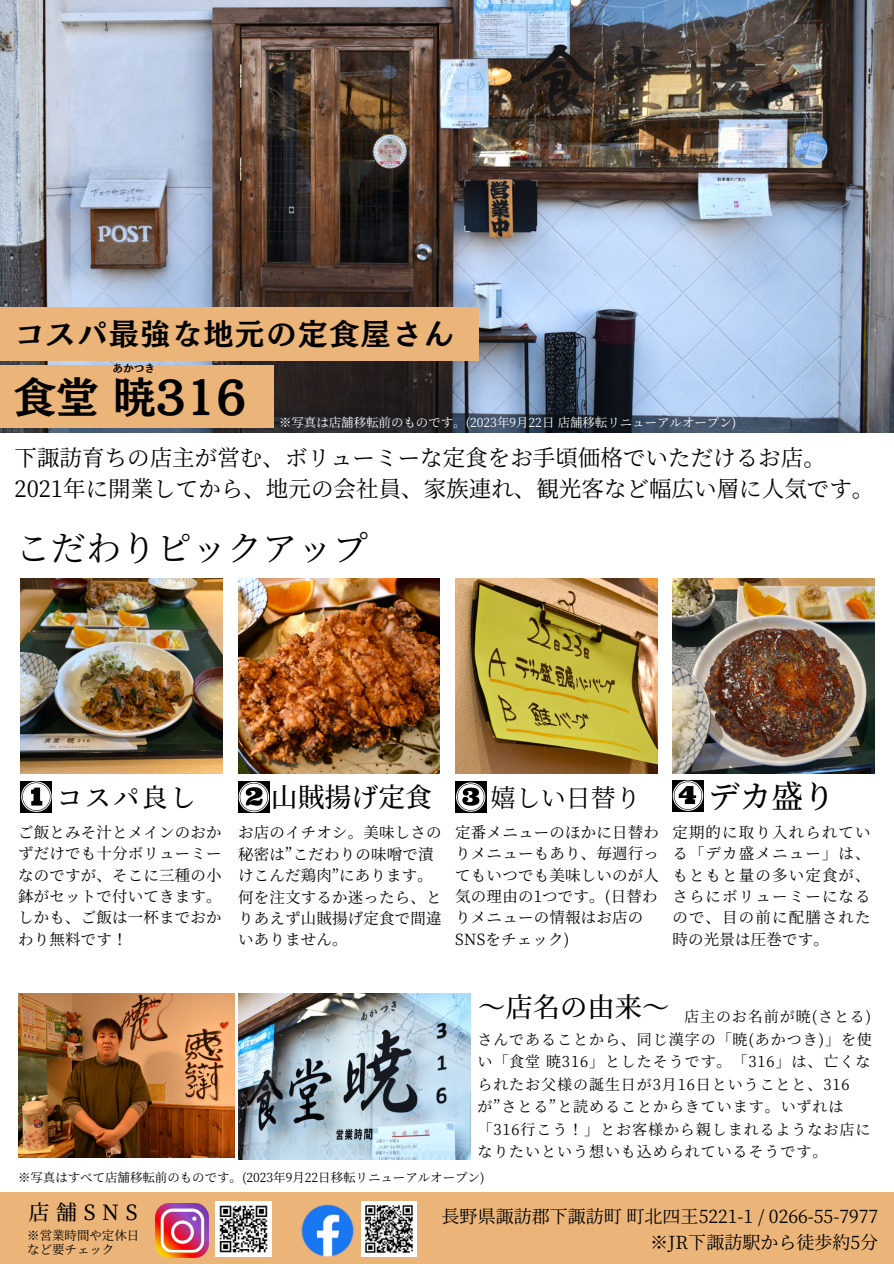
<style>
.page{position:relative;width:894px;height:1264px;background:#fff}
.page>*{position:absolute;margin:0;border:0;box-sizing:border-box;transform-origin:0 0}
.t1{font:42.45px "Canva Mode Min B Std B";color:#000}
.t2{font:35.25px "Source Han Serif JP";color:#000}
.t3{font:500 31.65px "Source Han Serif JP";color:#000}
.t4{font:30px "Canva Mode Min B Std B";letter-spacing:.05em;color:#000}
.t5{font:500 27.3px "Source Han Serif JP";color:#000}
.t6{font:500 26.85px "Source Han Serif JP";color:#000}
.t7{font:500 25.8px "Source Han Serif JP";letter-spacing:.1em;color:#000}
.t8{font:24.9px "Source Han Serif JP";color:#000}
.t9{font:22.5px "Source Han Serif JP";color:#000}
.t10{font:500 21px "Source Han Serif JP";letter-spacing:.32em;color:#000}
.t11{font:18px "Source Han Serif JP";color:#000}
.t12{font:15.45px/21.5px "Source Han Serif JP";letter-spacing:.015em;color:#000;text-align:justify}
.t13{font:15px/22.5px "Source Han Serif JP";letter-spacing:.06em;color:#000}
.t14{font:12.45px/13.5px "Source Han Serif JP";color:#000}
.t15{font:12.45px "Source Han Serif JP";color:#fff}
.t16{font:10.65px "Canva Mode Min B Std B";color:#000}
</style>
<div class="page">
<img style="left:238px;top:578px;width:202px;height:195px">
<img style="left:21px;top:578px;width:201px;height:195px">
<img style="left:455px;top:578px;width:201px;height:195px">
<div style="left:0;top:1192px;width:893px;height:71px;background:#ebb478"></div>
<img style="left:672px;top:578px;width:201px;height:195px">
<img style="left:0;top:0;width:893px;height:433px">
<div style="left:0;top:307px;width:478px;height:54px;background:#ebb478"></div>
<div style="left:0;top:365px;width:274px;height:62px;background:#ebb478"></div>
<img style="left:155px;top:1203px;width:54px;height:53px">
<img style="left:301px;top:1204px;width:53px;height:53px">
<img style="left:238px;top:993px;width:232px;height:165px">
<img style="left:18px;top:993px;width:216px;height:164px">
<svg style="left:21px;top:811px;width:31px;height:1px"></svg>
<svg style="left:21px;top:781px;width:31px;height:30px"></svg>
<svg style="left:238px;top:781px;width:31px;height:31px"></svg>
<div style="left:455px;top:781px;width:31px;height:31px;background:#000"></div>
<svg style="left:456px;top:782px;width:29px;height:29px"></svg>
<svg style="left:672px;top:810px;width:31px;height:1px"></svg>
<svg style="left:672px;top:780px;width:31px;height:30px"></svg>
<img style="left:216px;top:1201px;width:55px;height:55px">
<img style="left:361px;top:1201px;width:55px;height:55px">
<p class="t4" style="left:14px;top:318px;width:441px">コスパ最強な地元の定食屋さん</p>
<p class="t1" style="left:14px;top:375px;width:234px">食堂暁316</p>
<p class="t16" style="left:112px;top:363px;width:44px">あかつき</p>
<p class="t15" style="left:279px;top:412px;width:458px">※写真は店舗移転前のものです。(2023年9月 22日 店舗移転リニューアルオープン)</p>
<p class="t9" style="left:15px;top:439px;width:812px">下諏訪育ちの店主が営む、ボリューミーな定食をお手頃価格でいただけるお店。</p>
<p class="t9" style="left:15px;top:471px;width:861px">2021年に開業してから、地元の会社員、家族連れ、観光客など幅広い層に人気です。</p>
<p class="t2" style="left:15px;top:520px;width:354px">こだわりピックアップ</p>
<p class="t7" style="left:57px;top:777px;width:140px">コスパ良し</p>
<p class="t12" style="left:18px;top:820px;width:205px">ご飯とみそ汁とメインのおかずだけでも十分ボリューミーなのですが、そこに三種の小鉢がセットで付いてきます。しかも、ご飯は一杯までおかわり無料です！</p>
<p class="t3" style="left:707px;top:771px;width:128px">デカ盛り</p>
<p class="t6" style="left:271px;top:776px;width:160px">山賊揚げ定食</p>
<p class="t8" style="left:491px;top:778px;width:151px">嬉しい日替り</p>
<p class="t12" style="left:238px;top:820px;width:205px;text-align:left">お店のイチオシ。美味しさの秘密は”こだわりの味噌で漬けこんだ鶏肉”にあります。何を注文するか迷ったら、とりあえず山賊揚げ定食で間違いありません。</p>
<p class="t12" style="left:455px;top:820px;width:205px;text-align:left">定番メニューのほかに日替わりメニューもあり、毎週行ってもいつでも美味しいのが人気の理由の1つです。(日替わりメニューの情報はお店の<br>SNSをチェック)</p>
<p class="t12" style="left:672px;top:820px;width:200px">定期的に取り入れられている「デカ盛メニュー」は、もともと量の多い定食が、さらにボリューミーになるので、目の前に配膳された時の光景は圧巻です。</p>
<p class="t5" style="left:478px;top:985px;width:190px">～店名の由来～</p>
<p class="t13" style="left:477px;top:1004px;width:396px;text-indent:207px">店主のお名前が暁(さとる)さんであることから、同じ漢字の「暁(あかつき)」を使い「食堂暁316」としたそうです。「316」は、亡くなられたお父様の誕生日が3月 16日ということと、316が”さとる”と読めることからきています。いずれは「316行こう！」とお客様から親しまれるようなお店になりたいという想いも込められているそうです。</p>
<p class="t14" style="left:18px;top:1170px;width:468px">※写真はすべて店舗移転前のものです。(2023年9月 22日移転リニューアルオープン)</p>
<p class="t10" style="left:28px;top:1195px;width:111px">店舗SNS</p>
<p class="t11" style="left:441px;top:1202px;width:438px">長野県諏訪郡下諏訪町町北四王5221-1 / 0266-55-7977</p>
<p class="t14" style="left:27px;top:1227px;width:109px">※営業時間や定休日など要チェック</p>
<p class="t11" style="left:650px;top:1228px;width:229px">※JR下諏訪駅から徒歩約5分</p>
</div>
